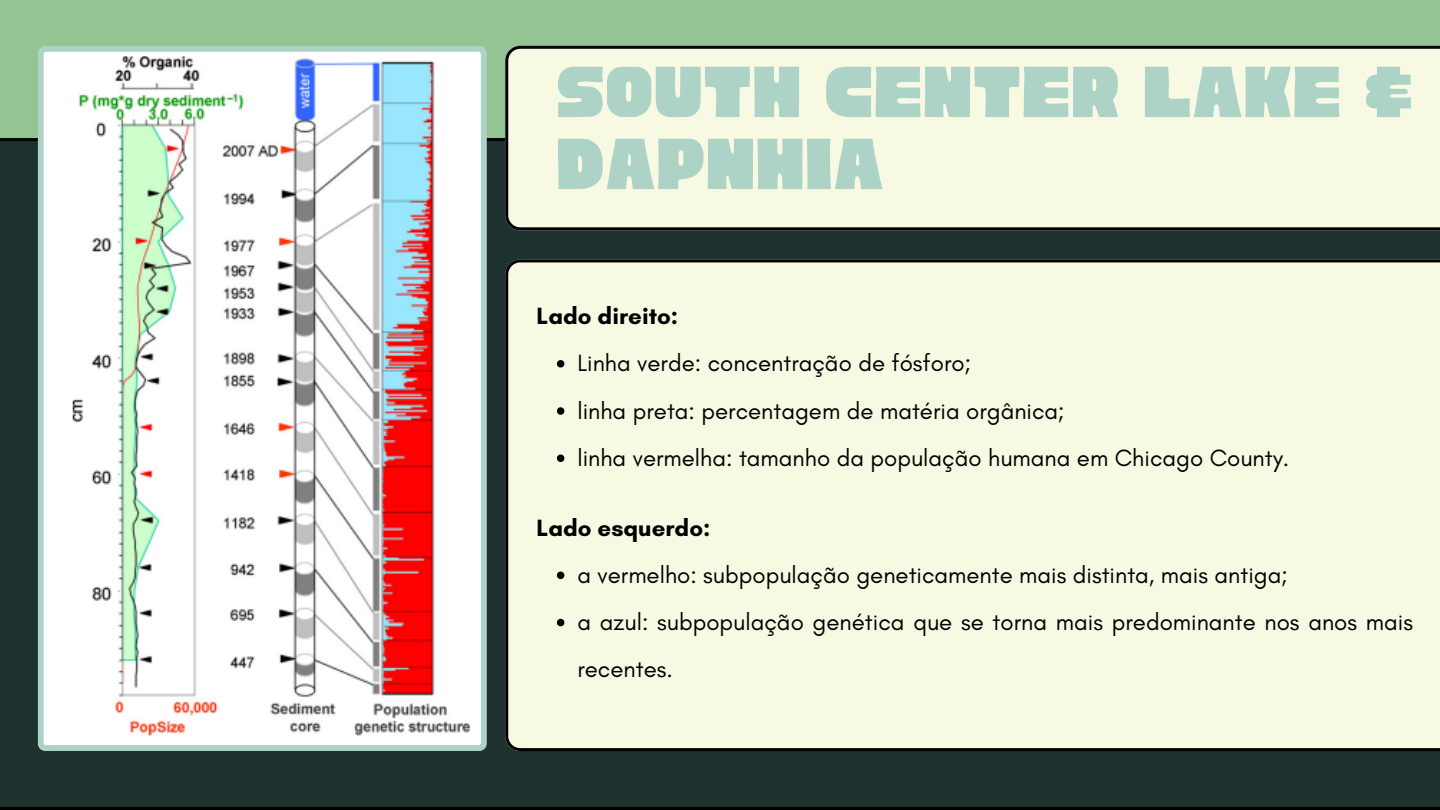
<style>
.page{position:relative;width:1440px;height:810px;background:#94c394}
.page>*{position:absolute;margin:0;border:0;box-sizing:border-box;transform-origin:0 0}
.t1{font:80px/72px "Cubao Free Regular";color:#add3c7}
.t2{font:24px/47.2px "Glacial Indifference";color:#000}
.t3{font:700 24px "Glacial Indifference";color:#000}
</style>
<div class="page">
<div style="left:0;top:138px;width:1440px;height:672px;background:#1e322f"></div>
<div style="left:505px;top:46px;width:935px;height:184px;background:#f8f9e3"></div>
<svg style="left:38px;top:46px;width:449px;height:705px;background:#e7e1df"></svg>
<div style="left:505px;top:259px;width:935px;height:492px;background:#f8f9e3"></div>
<svg style="left:557px;top:360px;width:7px;height:8px"></svg>
<svg style="left:557px;top:407px;width:7px;height:8px"></svg>
<svg style="left:557px;top:455px;width:7px;height:7px"></svg>
<svg style="left:557px;top:572px;width:7px;height:7px"></svg>
<svg style="left:557px;top:619px;width:7px;height:7px"></svg>
<p class="t1" style="left:556px;top:57px;width:859px">SOUTH CENTER LAKE &amp;<br>DAPNHIA</p>
<h1 class="t3" style="left:537px;top:301px;width:143px">Lado direito:</h1>
<h2 class="t2" style="left:577px;top:339px;width:395px">Linha verde: concentração de fósforo;</h2>
<p class="t2" style="left:577px;top:387px;width:489px">linha preta: percentagem de matéria orgânica;</p>
<p class="t2" style="left:577px;top:434px;width:713px">linha vermelha: tamanho da população humana em Chicago County.</p>
<p class="t3" style="left:537px;top:513px;width:175px">Lado esquerdo:</p>
<h2 class="t2" style="left:577px;top:551px;width:712px">a vermelho: subpopulação geneticamente mais distinta, mais antiga;</h2>
<p class="t2" style="left:577px;top:598px;width:837px">a azul: subpopulação genética que se torna mais predominante nos anos mais recentes.</p>
</div>
